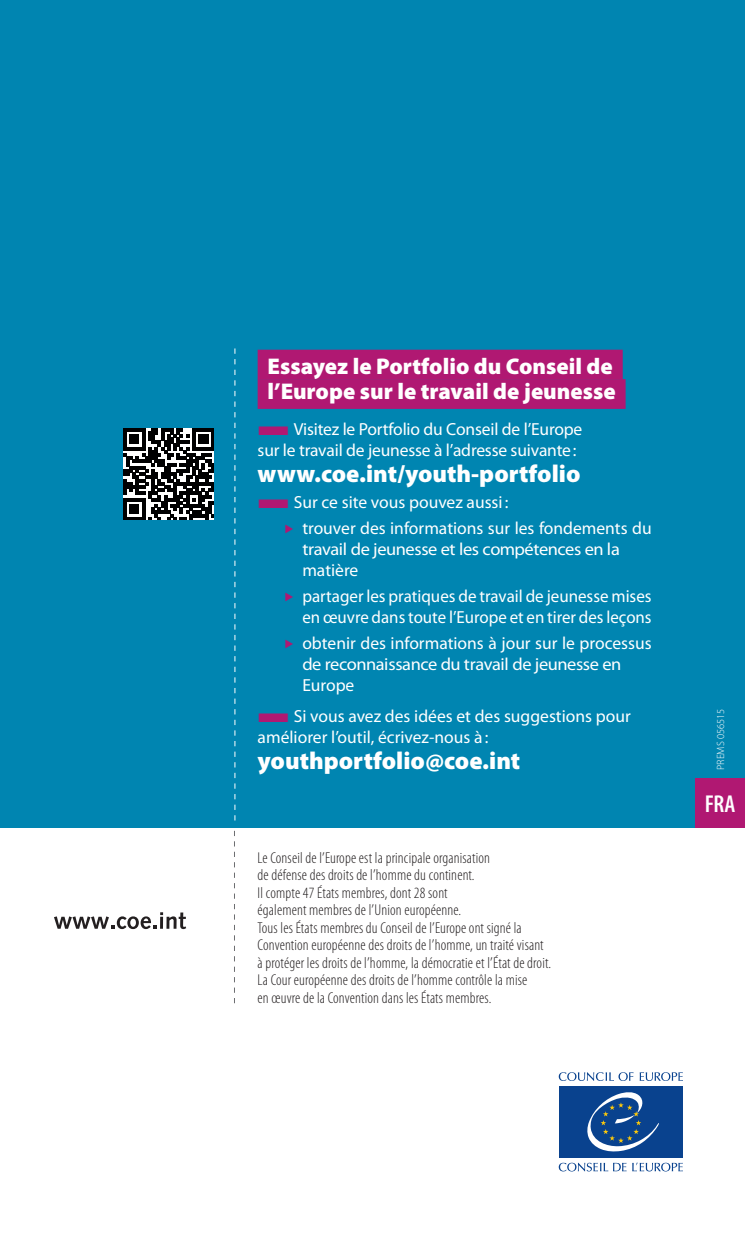
<style>
.page{position:relative;width:745px;height:1241px;background:#fff}
.page>*{position:absolute;margin:0;border:0;box-sizing:border-box;transform-origin:0 0}
.t1{font:900 24.5px "Myriad Pro";color:#fff}
.t2{font:600 condensed 24.5px "Myriad Pro";color:#fff}
.t3{font:900 22.75px/24.5px "Myriad Pro";color:#fff}
.t4{font:17.5px/21px "Myriad Pro";color:#fff}
.t5{font:17.5px/21px "Myriad Pro";letter-spacing:-.025em;color:#fff;scale:1.05 1}
.t6{font:300 condensed 15.75px/17.5px "Myriad Pro";letter-spacing:.01em;color:#231f20}
.t7{font:300 10.5px "Myriad Pro";color:#fff}
.s1{color:#b01872}
</style>
<div class="page">
<div style="left:0;top:0;width:744px;height:827px;background:#0085b1"></div>
<div style="left:257px;top:349px;width:365px;height:30px;background:#b01872"></div>
<div style="left:257px;top:379px;width:368px;height:30px;background:#b01872"></div>
<svg style="left:234px;top:830px;width:1px;height:173px"></svg>
<svg style="left:54px;top:912px;width:132px;height:16px"></svg>
<svg style="left:639px;top:1072px;width:43px;height:8px"></svg>
<svg style="left:558px;top:1072px;width:75px;height:8px"></svg>
<svg style="left:558px;top:1162px;width:124px;height:9px"></svg>
<div style="left:559px;top:1085px;width:123px;height:72px;background:#09428e"></div>
<svg style="left:587px;top:1092px;width:72px;height:59px"></svg>
<div style="left:694px;top:777px;width:50px;height:50px;background:#b01872"></div>
<svg style="left:234px;top:348px;width:1px;height:472px"></svg>
<svg style="left:123px;top:428px;width:91px;height:92px;background:#595959"></svg>
<h2 class="t3" style="left:267px;top:353px;width:349px">Essayez le Portfolio du Conseil de l’Europe sur le travail de jeunesse</h2>
<p class="t4" style="left:257px;top:418px;width:326px"><span class="s1">■</span>Visitez le Portfolio du Conseil de l’Europe sur le travail de jeunesse à l’adresse suivante:</p>
<h1 class="t1" style="left:257px;top:457px;width:324px">www.coe.int/youth-portfolio</h1>
<p class="t4" style="left:302px;top:489px;width:350px;line-height:25.9px;text-indent:-45px"><span class="s1">■</span>Sur ce site vous pouvez aussi :<br>trouver des informations sur les fondements du</p>
<p class="t5" style="left:302px;top:538px;width:304px">travail de jeunesse et les compétences en la matière</p>
<p class="t4" style="left:302px;top:585px;width:350px">partager les pratiques de travail de jeunesse mises en œuvre dans toute l’Europe et en tirer des leçons</p>
<p class="t4" style="left:302px;top:632px;width:350px">obtenir des informations à jour sur le processus de reconnaissance du travail de jeunesse en<br>Europe</p>
<p class="t4" style="left:257px;top:705px;width:374px"><span class="s1">■</span>Si vous avez des idées et des suggestions pour améliorer l’outil, écrivez-nous à :</p>
<h1 class="t1" style="left:257px;top:744px;width:264px">youthportfolio@coe.int</h1>
<p class="t6" style="left:257px;top:848px;width:295px">Le Conseil de l’Europe est la principale organisation<br>de défense des droits de l’homme du continent.<br>Il compte 47 États membres, dont 28 sont<br>également membres de l’Union européenne.<br>Tous les États membres du Conseil de l’Europe ont signé la Convention européenne des droits de l’homme, un traité visant à protéger les droits de l’homme, la démocratie et l’État de droit.<br>La Cour européenne des droits de l’homme contrôle la mise<br>en œuvre de la Convention dans les États membres.</p>
<p class="t7" style="left:713px;top:770px;width:63px;rotate:-90deg">PREMS 056515</p>
<h1 class="t2" style="left:704px;top:788px;width:32px">FRA</h1>
</div>
